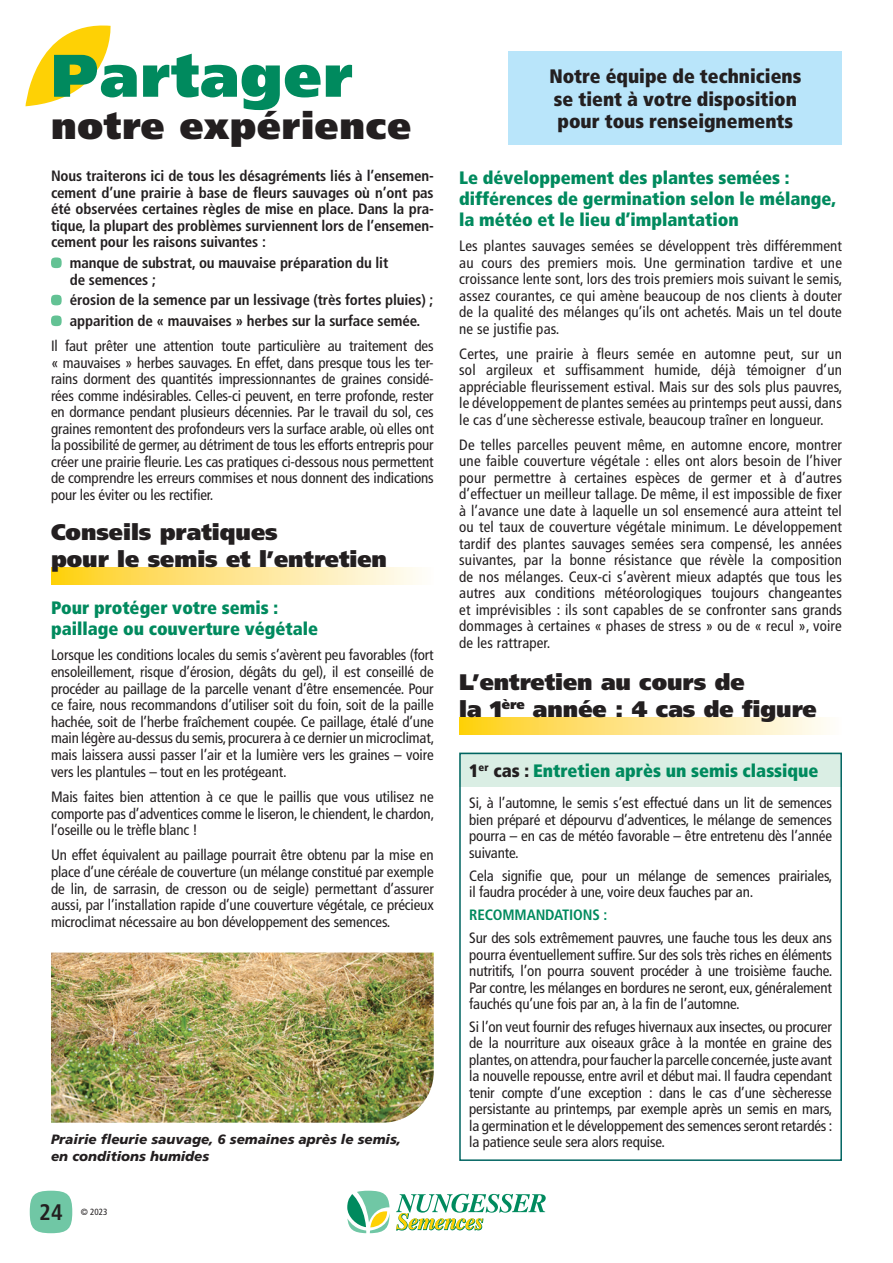
<style>
.page{position:relative;width:893px;height:1263px;background:#fff}
.page>*{position:absolute;margin:0;border:0;box-sizing:border-box;transform-origin:0 0}
.t1{font:900 60px "Frutiger";letter-spacing:.02em;color:#008a5e}
.t2{font:900 37.5px "Frutiger";letter-spacing:.02em;color:#231f20}
.t3{font:900 22.5px/27px "Frutiger";color:#231f20}
.t4{font:700 condensed 22.5px "Frutiger";color:#231f20}
.t5{font:900 condensed 19.5px/22.5px "Frutiger";color:#231f20}
.t6{font:900 condensed 18px/21px "Frutiger";color:#008a5e}
.t7{font:condensed 15px/16.5px "Frutiger";letter-spacing:-.01em;color:#231f20;text-align:justify}
.t8{font:700 condensed 15px/16.5px "Frutiger";letter-spacing:-.01em;color:#231f20}
.t9{font:700 condensed 15px "Frutiger";letter-spacing:-.01em;color:#008a5e}
.t10{font:italic 900 13.5px/16.5px "Frutiger";color:#231f20}
.t11{font:condensed 9px "Frutiger";color:#231f20}
.s1{color:#231f20}
</style>
<div class="page">
<svg style="left:347px;top:1191px;width:43px;height:42px"></svg>
<svg style="left:396px;top:1194px;width:150px;height:37px"></svg>
<div style="left:30px;top:1191px;width:42px;height:42px;background:#70c7a5;border-radius:50%"></div>
<div style="left:459px;top:753px;width:383px;height:34px;background:#daeee4"></div>
<div style="left:51px;top:257px;width:11px;height:11px;background:#63c294;border-radius:50%"></div>
<div style="left:51px;top:295px;width:11px;height:10px;background:#63c294;border-radius:50%"></div>
<div style="left:51px;top:315px;width:11px;height:11px;background:#63c294;border-radius:50%"></div>
<div style="left:509px;top:51px;width:333px;height:94px;background:#b9e5fa"></div>
<svg style="left:26px;top:25px;width:85px;height:81px"></svg>
<svg style="left:51px;top:568px;width:368px;height:17px"></svg>
<img style="left:51px;top:952px;width:383px;height:171px">
<svg style="left:459px;top:717px;width:368px;height:17px"></svg>
<div style="left:459px;top:753px;width:383px;height:408px;border:2px solid #006461"></div>
<h1 class="t1" style="left:51px;top:39px;width:303px">Partager</h1>
<h2 class="t2" style="left:51px;top:103px;width:361px">notre expérience</h2>
<p class="t8" style="left:51px;top:168px;width:384px;text-align:justify">Nous traiterons ici de tous les désagréments liés à l’ensemen&shy;cement d’une prairie à base de fleurs sauvages où n’ont pas été observées certaines règles de mise en place. Dans la pra&shy;tique, la plupart des problèmes surviennent lors de l’ensemen&shy;cement pour les raisons suivantes :</p>
<p class="t8" style="left:70px;top:255px;width:320px">manque de substrat, ou mauvaise préparation du lit de semences ;</p>
<p class="t8" style="left:70px;top:290px;width:365px;line-height:20.7px">érosion de la semence par un lessivage (très fortes pluies) ; apparition de « mauvaises » herbes sur la surface semée.</p>
<p class="t7" style="left:51px;top:338px;width:384px">Il faut prêter une attention toute particulière au traitement des « mauvaises » herbes sauvages. En effet, dans presque tous les ter&shy;rains dorment des quantités impressionnantes de graines considé&shy;rées comme indésirables. Celles-ci peuvent, en terre profonde, rester en dormance pendant plusieurs décennies. Par le travail du sol, ces graines remontent des profondeurs vers la surface arable, où elles ont la possibilité de germer, au détriment de tous les efforts entrepris pour créer une prairie fleurie. Les cas pratiques ci-dessous nous permettent de comprendre les erreurs commises et nous donnent des indications pour les éviter ou les rectifier.</p>
<h3 class="t3" style="left:51px;top:519px;width:337px">Conseils pratiques<br>pour le semis et l’entretien</h3>
<p class="t6" style="left:51px;top:597px;width:268px">Pour protéger votre semis : paillage ou couverture végétale</p>
<p class="t7" style="left:51px;top:647px;width:385px">Lorsque les conditions locales du semis s’avèrent peu favorables (fort ensoleillement, risque d’érosion, dégâts du gel), il est conseillé de procéder au paillage de la parcelle venant d’être ensemencée. Pour ce faire, nous recommandons d’utiliser soit du foin, soit de la paille hachée, soit de l’herbe fraîchement coupée. Ce paillage, étalé d’une main légère au-dessus du semis, procurera à ce dernier un microclimat, mais laissera aussi passer l’air et la lumière vers les graines – voire vers les plantules – tout en les protégeant.</p>
<p class="t7" style="left:51px;top:788px;width:385px">Mais faites bien attention à ce que le paillis que vous utilisez ne comporte pas d’adventices comme le liseron, le chiendent, le chardon, l’oseille ou le trèfle blanc !</p>
<p class="t7" style="left:51px;top:847px;width:384px">Un effet équivalent au paillage pourrait être obtenu par la mise en place d’une céréale de couverture (un mélange constitué par exemple de lin, de sarrasin, de cresson ou de seigle) permettant d’assurer aussi, par l’installation rapide d’une couverture végétale, ce précieux microclimat nécessaire au bon développement des semences.</p>
<p class="t10" style="left:51px;top:1131px;width:351px">Prairie fleurie sauvage, 6 semaines après le semis, en conditions humides</p>
<h3 class="t4" style="left:39px;top:1199px;width:25px">24</h3>
<p class="t11" style="left:81px;top:1207px;width:28px">© 2023</p>
<h3 class="t5" style="left:549px;top:65px;width:254px">Notre équipe de techniciens se tient à votre disposition pour tous renseignements</h3>
<p class="t6" style="left:459px;top:167px;width:378px">Le développement des plantes semées : différences de germination selon le mélange, la météo et le lieu d’implantation</p>
<p class="t7" style="left:459px;top:238px;width:385px">Les plantes sauvages semées se développent très différemment au cours des premiers mois. Une germination tardive et une croissance lente sont, lors des trois premiers mois suivant le semis, assez courantes, ce qui amène beaucoup de nos clients à douter de la qualité des mélanges qu’ils ont achetés. Mais un tel doute ne se justifie pas.</p>
<p class="t7" style="left:459px;top:346px;width:385px">Certes, une prairie à fleurs semée en automne peut, sur un sol argileux et suffisamment humide, déjà témoigner d’un appréciable fleurissement estival. Mais sur des sols plus pauvres, le développement de plantes semées au printemps peut aussi, dans le cas d’une sècheresse estivale, beaucoup traîner en longueur.</p>
<p class="t7" style="left:459px;top:437px;width:384px">De telles parcelles peuvent même, en automne encore, montrer une faible couverture végétale : elles ont alors besoin de l’hiver pour permettre à certaines espèces de germer et à d’autres d’effectuer un meilleur tallage. De même, il est impossible de fixer à l’avance une date à laquelle un sol ensemencé aura atteint tel ou tel taux de couverture végétale minimum. Le développement tardif des plantes sauvages semées sera compensé, les années suivantes, par la bonne résistance que révèle la composition de nos mélanges. Ceux-ci s’avèrent mieux adaptés que tous les autres aux conditions météorologiques toujours changeantes et imprévisibles : ils sont capables de se confronter sans grands dommages à certaines « phases de stress » ou de « recul », voire de les rattraper.</p>
<h3 class="t3" style="left:459px;top:668px;width:359px">L’entretien au cours de<br>la 1<sup>ère</sup> année : 4 cas de figure</h3>
<p class="t6" style="left:469px;top:760px;width:351px"><span class="s1">1</span><sup>er</sup> <span class="s1">cas :</span> Entretien après un semis classique</p>
<p class="t7" style="left:469px;top:795px;width:364px">Si, à l’automne, le semis s’est effectué dans un lit de semences bien préparé et dépourvu d’adventices, le mélange de semences pourra – en cas de météo favorable – être entretenu dès l’année suivante.</p>
<p class="t7" style="left:469px;top:867px;width:365px">Cela signifie que, pour un mélange de semences prairiales, il faudra procéder à une, voire deux fauches par an.</p>
<p class="t9" style="left:469px;top:906px;width:140px">RECOMMANDATIONS :</p>
<p class="t7" style="left:469px;top:930px;width:364px">Sur des sols extrêmement pauvres, une fauche tous les deux ans pourra éventuellement suffire. Sur des sols très riches en éléments nutritifs, l’on pourra souvent procéder à une troisième fauche.<br>Par contre, les mélanges en bordures ne seront, eux, généralement fauchés qu’une fois par an, à la fin de l’automne.</p>
<p class="t7" style="left:469px;top:1018px;width:365px">Si l’on veut fournir des refuges hivernaux aux insectes, ou procurer de la nourriture aux oiseaux grâce à la montée en graine des plantes, on attendra, pour faucher la parcelle concernée, juste avant la nouvelle repousse, entre avril et début mai. Il faudra cependant tenir compte d’une exception : dans le cas d’une sècheresse persistante au printemps, par exemple après un semis en mars, la germination et le développement des semences seront retardés : la patience seule sera alors requise.</p>
</div>
